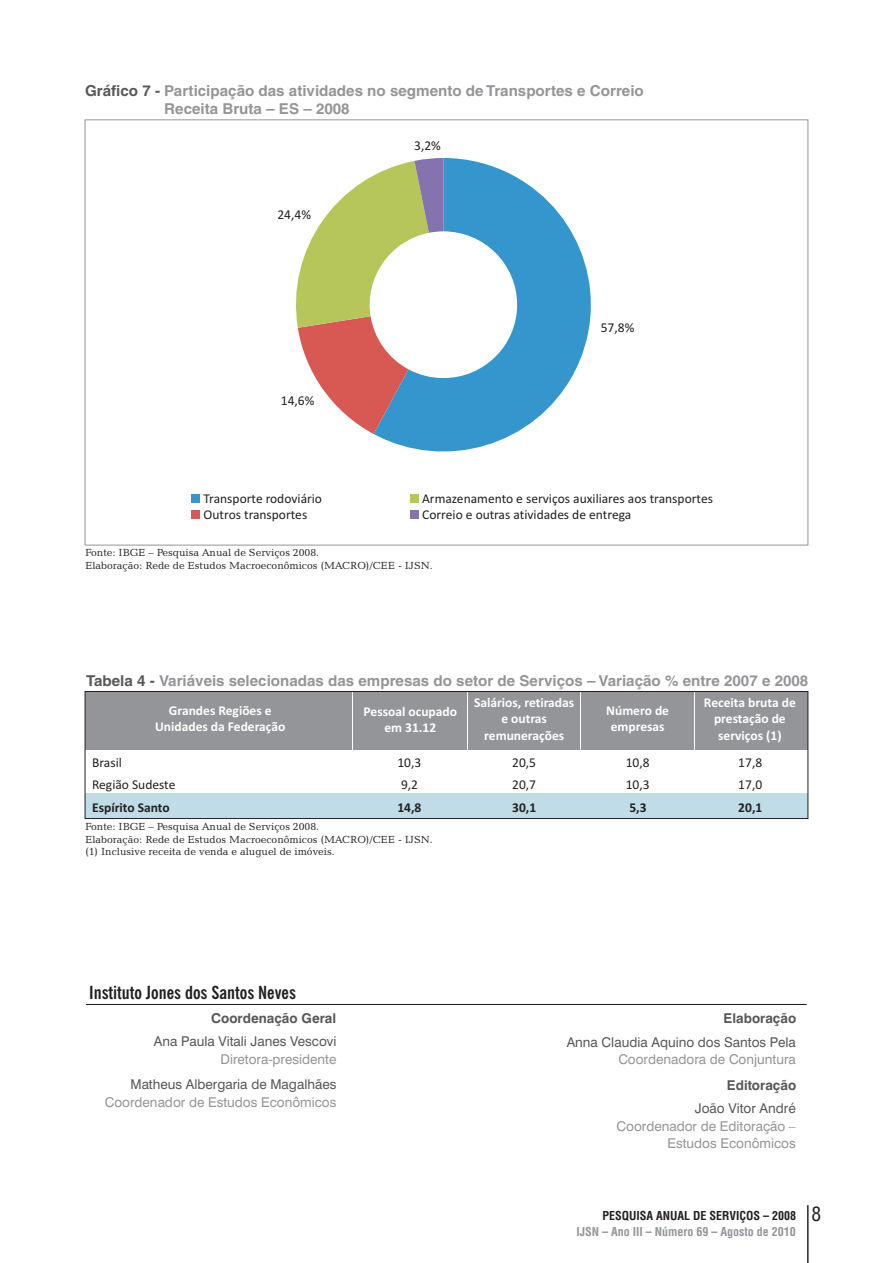
<style>
.page{position:relative;width:893px;height:1263px;background:#fff}
.page>*{position:absolute;margin:0;border:0;box-sizing:border-box;transform-origin:0 0}
.t1{font:700 condensed 18px "News Gothic BT";color:#231f20}
.t2{font:700 15px/17.9px "Helvetica LT";color:#939598}
.t3{font:13.5px "Calibri";color:#231f20}
.t4{font:700 13.5px/16.5px "Calibri";color:#fff;text-align:center}
.t5{font:13.5px/17.5px "Swiss 721 BT";color:#939598;text-align:right}
.t6{font:13.5px "Swiss 721 BT";color:#57585a}
.t7{font:700 13.5px "Swiss 721 BT";color:#57585a}
.t8{font:700 13.5px "Calibri";color:#231f20}
.t9{font:700 condensed 12px/15.9px "Helvetica LT";color:#939598}
.t10{font:10.5px/12.6px "Candida BT";color:#231f20}
.s1{color:#57585a}
.s2{color:#231f20}
.s3{font-weight:400;font-size:19.5px;color:#231f20}
</style>
<div class="page">
<hr style="left:807px;top:1205px;width:1px;height:58px;background:#231f20">
<hr style="left:86px;top:1004px;width:720px;height:1px;background:#231f20">
<div style="left:191px;top:495px;width:9px;height:8px;background:#3496cc"></div>
<div style="left:410px;top:495px;width:9px;height:8px;background:#b6c65b"></div>
<div style="left:191px;top:511px;width:9px;height:8px;background:#d85853"></div>
<div style="left:410px;top:511px;width:9px;height:8px;background:#8473af"></div>
<svg style="left:374px;top:158px;width:217px;height:294px;fill:#3496cc"></svg>
<svg style="left:296px;top:158px;width:147px;height:276px"></svg>
<div style="left:85px;top:691px;width:723px;height:59px;background:#939598"></div>
<div style="left:85px;top:794px;width:723px;height:24px;background:#c0dce6"></div>
<hr style="left:352px;top:691px;width:1px;height:62px;background:#fff">
<hr style="left:467px;top:691px;width:1px;height:62px;background:#fff">
<hr style="left:580px;top:691px;width:1px;height:62px;background:#fff">
<hr style="left:694px;top:691px;width:1px;height:62px;background:#fff">
<div style="left:85px;top:691px;width:723px;height:128px;border:1px solid #231f20"></div>
<h2 class="t2" style="left:164px;top:83px;width:481px;text-indent:-79px"><span class="s1">Gráfico 7 -</span> Participação das atividades no segmento de Transportes e Correio<br>Receita Bruta – ES – 2008</h2>
<p class="t3" style="left:277px;top:208px;width:35px">24,4%</p>
<p class="t3" style="left:281px;top:395px;width:35px">14,6%</p>
<p class="t3" style="left:414px;top:140px;width:28px">3,2%</p>
<p class="t3" style="left:601px;top:322px;width:35px">57,8%</p>
<p class="t3" style="left:204px;top:493px;width:120px">Transporte rodoviário</p>
<p class="t3" style="left:422px;top:493px;width:292px">Armazenamento e serviços auxiliares aos transportes</p>
<p class="t3" style="left:204px;top:509px;width:105px">Outros transportes</p>
<p class="t3" style="left:422px;top:509px;width:211px">Correio e outras atividades de entrega</p>
<p class="t10" style="left:85px;top:547px;width:349px">Fonte: IBGE – Pesquisa Anual de Serviços 2008.<br>Elaboração: Rede de Estudos Macroeconômicos (MACRO)/CEE - IJSN.</p>
<h2 class="t2" style="left:86px;top:673px;width:724px"><span class="s1">Tabela 4 -</span> Variáveis selecionadas das empresas do setor de Serviços – Variação % entre 2007 e 2008</h2>
<p class="t4" style="left:155px;top:703px;width:132px">Grandes Regiões e<br>Unidades da Federação</p>
<p class="t4" style="left:364px;top:704px;width:95px">Pessoal ocupado em 31.12</p>
<p class="t4" style="left:474px;top:695px;width:102px">Salários, retiradas e outras remunerações</p>
<p class="t4" style="left:606px;top:703px;width:64px">Número de empresas</p>
<p class="t4" style="left:704px;top:695px;width:93px">Receita bruta de prestação de serviços (1)</p>
<p class="t3" style="left:92px;top:756px;width:31px">Brasil</p>
<p class="t3" style="left:397px;top:756px;width:25px">10,3</p>
<p class="t3" style="left:512px;top:756px;width:25px">20,5</p>
<p class="t3" style="left:626px;top:756px;width:25px">10,8</p>
<p class="t3" style="left:738px;top:756px;width:25px">17,8</p>
<p class="t3" style="left:92px;top:779px;width:85px">Região Sudeste</p>
<p class="t3" style="left:401px;top:779px;width:19px">9,2</p>
<p class="t3" style="left:512px;top:779px;width:25px">20,7</p>
<p class="t3" style="left:626px;top:779px;width:25px">10,3</p>
<p class="t3" style="left:738px;top:779px;width:25px">17,0</p>
<p class="t8" style="left:92px;top:801px;width:79px">Espírito Santo</p>
<p class="t8" style="left:397px;top:801px;width:26px">14,8</p>
<p class="t8" style="left:512px;top:801px;width:26px">30,1</p>
<p class="t8" style="left:629px;top:801px;width:19px">5,3</p>
<p class="t8" style="left:738px;top:801px;width:26px">20,1</p>
<p class="t10" style="left:85px;top:821px;width:349px">Fonte: IBGE – Pesquisa Anual de Serviços 2008.<br>Elaboração: Rede de Estudos Macroeconômicos (MACRO)/CEE - IJSN. (1) Inclusive receita de venda e aluguel de imóveis.</p>
<h1 class="t1" style="left:89px;top:986px;width:208px">Instituto Jones dos Santos Neves</h1>
<p class="t7" style="left:211px;top:1013px;width:127px">Coordenação Geral</p>
<p class="t7" style="left:724px;top:1013px;width:74px">Elaboração</p>
<p class="t6" style="left:154px;top:1036px;width:184px">Ana Paula Vitali Janes Vescovi</p>
<p class="t5" style="left:220px;top:1051px;width:117px">Diretora-presidente</p>
<p class="t6" style="left:130px;top:1079px;width:208px">Matheus Albergaria de Magalhães</p>
<p class="t5" style="left:105px;top:1094px;width:233px">Coordenador de Estudos Econômicos</p>
<p class="t6" style="left:567px;top:1036px;width:231px">Anna Claudia Aquino dos Santos Pela</p>
<p class="t5" style="left:618px;top:1052px;width:179px">Coordenadora de Conjuntura</p>
<p class="t7" style="left:727px;top:1080px;width:71px">Editoração</p>
<p class="t6" style="left:695px;top:1103px;width:102px">João Vitor André</p>
<p class="t5" style="left:617px;top:1118px;width:181px">Coordenador de Editoração –<br>Estudos Econômicos</p>
<p class="t9" style="left:577px;top:1209px;width:246px;text-indent:26px"><span class="s2">PESQUISA ANUAL DE SERVIÇOS – 2008</span> <span class="s3">8<br></span>IJSN – Ano III – Número 69 – Agosto de 2010</p>
</div>
